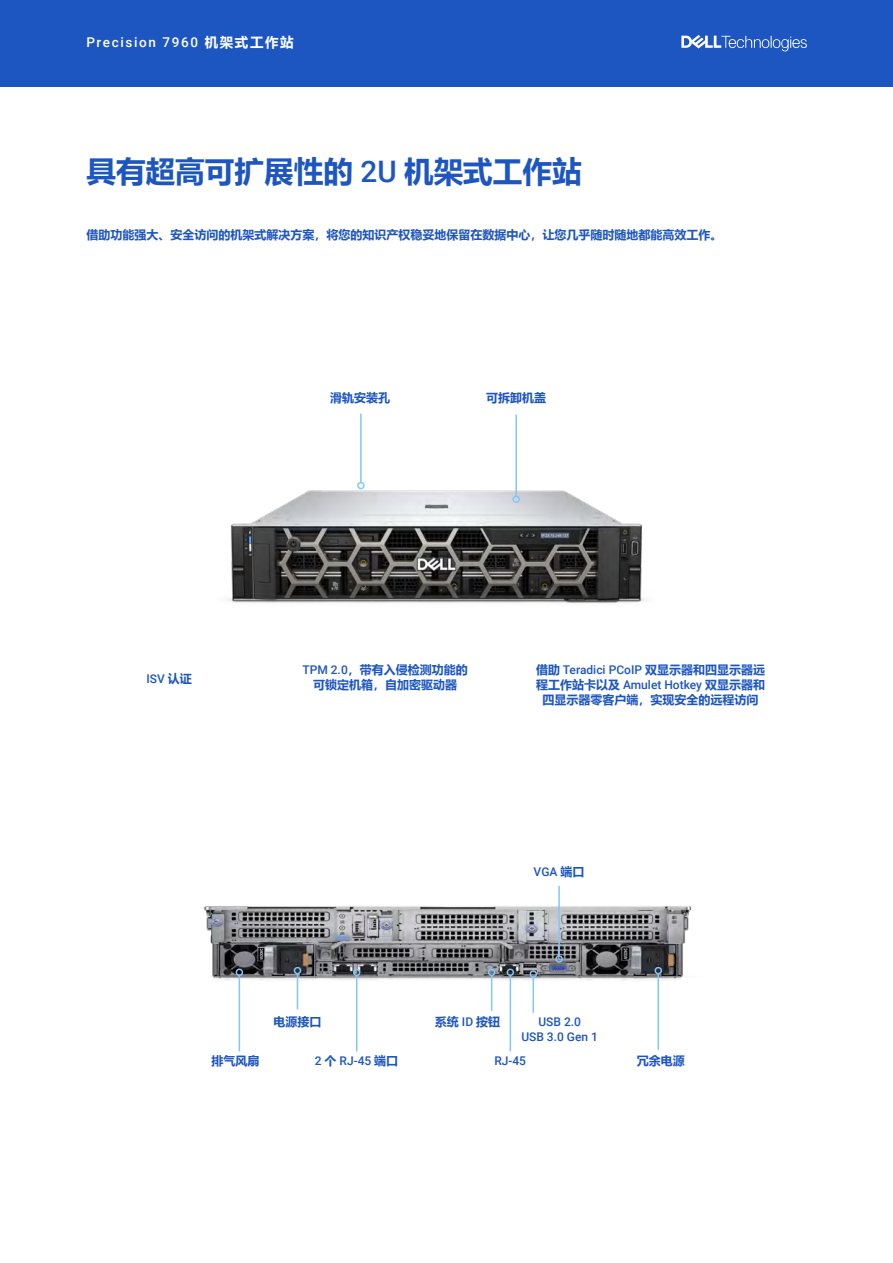
<style>
.page{position:relative;width:893px;height:1263px;background:#fff}
.page>*{position:absolute;margin:0;border:0;box-sizing:border-box;transform-origin:0 0}
.t1{font:700 29.7px "Microsoft Ya Hei";color:#1d56c0}
.t2{font:500 13.5px "Roboto";letter-spacing:.12em;color:#fff}
.t3{font:700 12px/15px "Microsoft Ya Hei";color:#1d56c0;text-align:center}
.t4{font:500 12px "Roboto";color:#1d56c0}
.s1{font-family:"Microsoft Ya Hei";font-weight:700}
.s2{font-family:"Roboto";font-weight:500}
</style>
<div class="page">
<div style="left:0;top:0;width:893px;height:86px;background:#1d56c0"></div>
<svg style="left:681px;top:35px;width:126px;height:16px"></svg>
<img style="left:227px;top:413px;width:419px;height:191px">
<img style="left:204px;top:885px;width:488px;height:138px">
<hr style="left:239px;top:975px;width:1px;height:76px;background:#80c7fb">
<div style="left:236px;top:968px;width:7px;height:8px;border:2px solid #80c7fb;border-radius:50%"></div>
<hr style="left:297px;top:973px;width:1px;height:36px;background:#80c7fb">
<div style="left:294px;top:967px;width:7px;height:7px;border:2px solid #80c7fb;border-radius:50%"></div>
<hr style="left:657px;top:973px;width:2px;height:77px;background:#80c7fb">
<div style="left:654px;top:967px;width:8px;height:7px;border:2px solid #80c7fb;border-radius:50%"></div>
<hr style="left:558px;top:886px;width:2px;height:70px;background:#80c7fb">
<div style="left:555px;top:955px;width:8px;height:8px;border:2px solid #80c7fb;border-radius:50%"></div>
<hr style="left:356px;top:975px;width:1px;height:76px;background:#80c7fb">
<div style="left:353px;top:968px;width:7px;height:8px;border:2px solid #80c7fb;border-radius:50%"></div>
<hr style="left:510px;top:975px;width:1px;height:76px;background:#80c7fb">
<div style="left:507px;top:968px;width:7px;height:8px;border:2px solid #80c7fb;border-radius:50%"></div>
<hr style="left:533px;top:977px;width:1px;height:36px;background:#80c7fb">
<div style="left:530px;top:970px;width:7px;height:8px;border:2px solid #80c7fb;border-radius:50%"></div>
<hr style="left:491px;top:975px;width:1px;height:36px;background:#80c7fb">
<div style="left:488px;top:968px;width:7px;height:8px;border:2px solid #80c7fb;border-radius:50%"></div>
<hr style="left:515px;top:415px;width:2px;height:81px;background:#80c7fb">
<div style="left:512px;top:496px;width:8px;height:7px;border:2px solid #80c7fb;border-radius:50%"></div>
<hr style="left:360px;top:414px;width:2px;height:69px;background:#80c7fb">
<div style="left:357px;top:482px;width:8px;height:7px;border:2px solid #80c7fb;border-radius:50%"></div>
<p class="t2" style="left:86px;top:33px;width:209px">Precision 7960 <span class="s1">机架式工作站</span></p>
<p class="t1" style="left:86px;top:151px;width:497px">具有超高可扩展性的 <span class="s2">2U</span> 机架式工作站</p>
<p class="t3" style="left:86px;top:227px;width:638px">借助功能强大、安全访问的机架式解决方案，将您的知识产权稳妥地保留在数据中心，让您几乎随时随地都能高效工作。</p>
<p class="t3" style="left:330px;top:390px;width:61px">滑轨安装孔</p>
<p class="t3" style="left:486px;top:390px;width:61px">可拆卸机盖</p>
<p class="t4" style="left:146px;top:670px;width:47px">ISV <span class="s1">认证</span></p>
<p class="t3" style="left:302px;top:661px;width:167px"><span class="s2">TPM 2.0</span>，带有入侵检测功能的可锁定机箱，自加密驱动器</p>
<p class="t3" style="left:536px;top:661px;width:230px">借助 <span class="s2">Teradici PCoIP</span> 双显示器和四显示器远程工作站卡以及 <span class="s2">Amulet Hotkey</span> 双显示器和四显示器零客户端，实现安全的远程访问</p>
<p class="t4" style="left:534px;top:863px;width:52px">VGA <span class="s1">端口</span></p>
<p class="t3" style="left:212px;top:1052px;width:49px">排气风扇</p>
<p class="t3" style="left:435px;top:1014px;width:67px">系统 <span class="s2">ID</span> 按钮</p>
<p class="t3" style="left:273px;top:1014px;width:49px">电源接口</p>
<p class="t4" style="left:315px;top:1052px;width:85px">2 <span class="s1">个</span> RJ-45 <span class="s1">端口</span></p>
<p class="t4" style="left:494px;top:1052px;width:33px">RJ-45</p>
<p class="t4" style="left:538px;top:1014px;width:44px">USB 2.0</p>
<p class="t4" style="left:521px;top:1029px;width:78px">USB 3.0 Gen 1</p>
<p class="t3" style="left:637px;top:1052px;width:49px">冗余电源</p>
</div>
